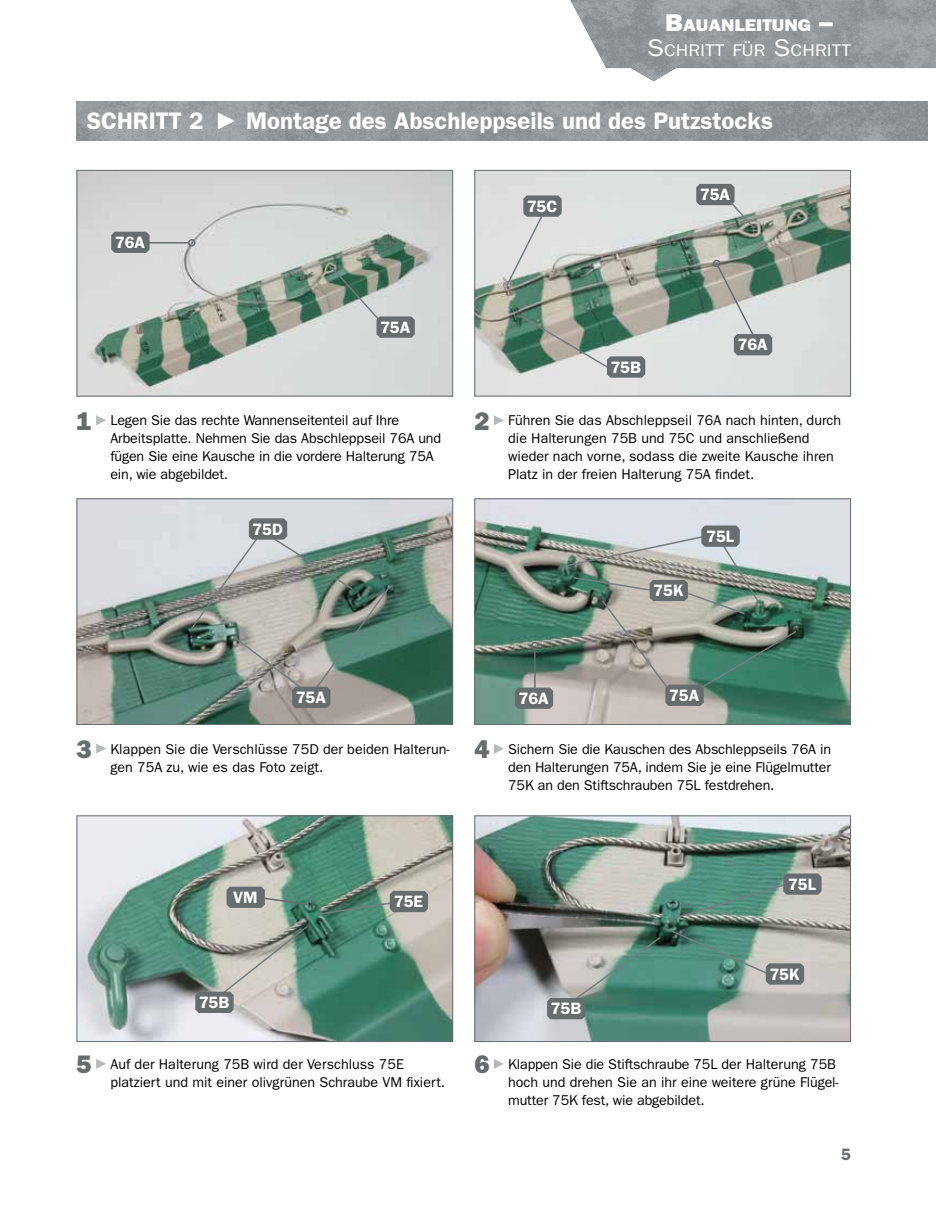
<style>
.page{position:relative;width:936px;height:1212px;background:#fff}
.page>*{position:absolute;margin:0;border:0;box-sizing:border-box;transform-origin:0 0}
.t1{font:600 24px "ITC Franklin Gothic Std";color:#fff}
.t2{font:16.95px "ITC Franklin Gothic Std";color:#fff;scale:1.12 1}
.t3{font:16.95px "ITC Franklin Gothic Std Hvy";color:#fff;scale:1.12 1}
.t4{font:600 16.5px "ITC Franklin Gothic Std";color:#fff}
.t5{font:600 16.5px "ITC Franklin Gothic Std";color:#676c6e}
.t6{font:14.25px/18px "ITC Franklin Gothic Std";color:#000}
.s1{font-size:24.3px}
.s2{font-family:"ITC Franklin Gothic Std Hvy";font-size:25.5px;color:#676c6e}
</style>
<div class="page">
<img style="left:570px;top:0;width:365px;height:81px">
<img style="left:77px;top:101px;width:850px;height:39px">
<svg style="left:218px;top:112px;width:17px;height:17px"></svg>
<img style="left:79px;top:172px;width:372px;height:222px">
<div style="left:77px;top:170px;width:376px;height:226px;border:1px solid #676c6e"></div>
<img style="left:476px;top:172px;width:372px;height:222px">
<div style="left:474px;top:170px;width:376px;height:226px;border:1px solid #676c6e"></div>
<svg style="left:96px;top:415px;width:10px;height:10px"></svg>
<svg style="left:494px;top:415px;width:10px;height:10px"></svg>
<img style="left:79px;top:500px;width:372px;height:223px">
<div style="left:77px;top:498px;width:376px;height:227px;border:1px solid #676c6e"></div>
<img style="left:476px;top:500px;width:372px;height:223px">
<div style="left:474px;top:498px;width:376px;height:227px;border:1px solid #676c6e"></div>
<svg style="left:96px;top:743px;width:10px;height:10px"></svg>
<svg style="left:494px;top:744px;width:10px;height:10px"></svg>
<img style="left:79px;top:817px;width:372px;height:223px">
<div style="left:77px;top:815px;width:376px;height:227px;border:1px solid #676c6e"></div>
<img style="left:476px;top:817px;width:372px;height:223px">
<div style="left:474px;top:815px;width:376px;height:227px;border:1px solid #676c6e"></div>
<svg style="left:96px;top:1059px;width:10px;height:10px"></svg>
<svg style="left:494px;top:1059px;width:10px;height:10px"></svg>
<hr style="left:135px;top:242px;width:54px;height:2px;background:#676c6e">
<div style="left:188px;top:239px;width:7px;height:8px;border:2px solid #676c6e;border-radius:50%"></div>
<svg style="left:111px;top:232px;width:38px;height:21px"></svg>
<svg style="left:711px;top:259px;width:61px;height:96px;background:#a6aea8"></svg>
<svg style="left:330px;top:265px;width:85px;height:73px;background:#9faaa4"></svg>
<svg style="left:696px;top:182px;width:60px;height:48px;background:#a9afad"></svg>
<svg style="left:505px;top:195px;width:56px;height:92px;background:#bec1bf"></svg>
<svg style="left:518px;top:314px;width:127px;height:64px;background:#8c9e93"></svg>
<svg style="left:189px;top:518px;width:203px;height:190px;background:#929e97"></svg>
<svg style="left:667px;top:873px;width:154px;height:49px;background:#72988b"></svg>
<img style="left:561px;top:525px;width:237px;height:181px">
<hr style="left:534px;top:648px;width:1px;height:59px;background:#676c6e">
<div style="left:531px;top:642px;width:7px;height:7px;border:2px solid #676c6e;border-radius:50%"></div>
<svg style="left:515px;top:687px;width:38px;height:22px"></svg>
<svg style="left:195px;top:924px;width:115px;height:89px;background:#a3ada3"></svg>
<svg style="left:547px;top:935px;width:115px;height:84px;background:#779288"></svg>
<svg style="left:226px;top:887px;width:202px;height:29px;background:#738d81"></svg>
<svg style="left:668px;top:928px;width:136px;height:56px;background:#75988d"></svg>
<p class="t3" style="left:665px;top:15px;width:151px"><span class="s1">B</span>AUANLEITUNG <span class="s1">–</span></p>
<p class="t2" style="left:647px;top:41px;width:183px"><span class="s1">S</span>CHRITT FÜR <span class="s1">S</span>CHRITT</p>
<h1 class="t1" style="left:87px;top:107px;width:118px">SCHRITT 2</h1>
<h1 class="t1" style="left:246px;top:107px;width:528px">Montage des Abschleppseils und des Putzstocks</h1>
<p class="t4" style="left:115px;top:233px;width:32px">76A</p>
<p class="t4" style="left:380px;top:317px;width:32px">75A</p>
<p class="t4" style="left:526px;top:196px;width:32px">75C</p>
<p class="t4" style="left:610px;top:357px;width:32px">75B</p>
<p class="t4" style="left:699px;top:185px;width:32px">75A</p>
<p class="t4" style="left:737px;top:335px;width:32px">76A</p>
<p class="t6" style="left:110px;top:412px;width:332px;text-indent:-34px"><span class="s2">1</span> Legen Sie das rechte Wannenseitenteil auf Ihre Arbeitsplatte. Nehmen Sie das Abschleppseil 76A und fügen Sie eine Kausche in die vordere Halterung 75A ein, wie abgebildet.</p>
<p class="t6" style="left:508px;top:412px;width:334px;text-indent:-34px"><span class="s2">2</span> Führen Sie das Abschleppseil 76A nach hinten, durch die Halterungen 75B und 75C und anschließend wieder nach vorne, sodass die zweite Kausche ihren Platz in der freien Halterung 75A findet.</p>
<p class="t4" style="left:252px;top:519px;width:32px">75D</p>
<p class="t4" style="left:653px;top:581px;width:32px">75K</p>
<p class="t4" style="left:706px;top:526px;width:30px">75L</p>
<p class="t4" style="left:296px;top:687px;width:32px">75A</p>
<p class="t4" style="left:669px;top:685px;width:32px">75A</p>
<p class="t4" style="left:518px;top:688px;width:32px">76A</p>
<p class="t6" style="left:110px;top:740px;width:341px;text-indent:-34px"><span class="s2">3</span> Klappen Sie die Verschlüsse 75D der beiden Halterun&shy;gen 75A zu, wie es das Foto zeigt.</p>
<p class="t6" style="left:508px;top:740px;width:324px;text-align:justify;text-indent:-34px"><span class="s2">4</span> Sichern Sie die Kauschen des Abschleppseils 76A in den Halterungen 75A, indem Sie je eine Flügelmutter 75K an den Stiftschrauben 75L festdrehen.</p>
<p class="t4" style="left:233px;top:887px;width:26px">VM</p>
<p class="t4" style="left:394px;top:892px;width:31px">75E</p>
<p class="t4" style="left:199px;top:992px;width:32px">75B</p>
<p class="t4" style="left:550px;top:999px;width:32px">75B</p>
<p class="t4" style="left:788px;top:874px;width:30px">75L</p>
<p class="t4" style="left:769px;top:964px;width:32px">75K</p>
<p class="t6" style="left:110px;top:1055px;width:336px;text-indent:-34px"><span class="s2">5</span> Auf der Halterung 75B wird der Verschluss 75E platziert und mit einer olivgrünen Schraube VM fixiert.</p>
<p class="t6" style="left:508px;top:1055px;width:332px;text-indent:-34px"><span class="s2">6</span> Klappen Sie die Stiftschraube 75L der Halterung 75B hoch und drehen Sie an ihr eine weitere grüne Flügel&shy;mutter 75K fest, wie abgebildet.</p>
<p class="t5" style="left:840px;top:1144px;width:11px">5</p>
</div>
